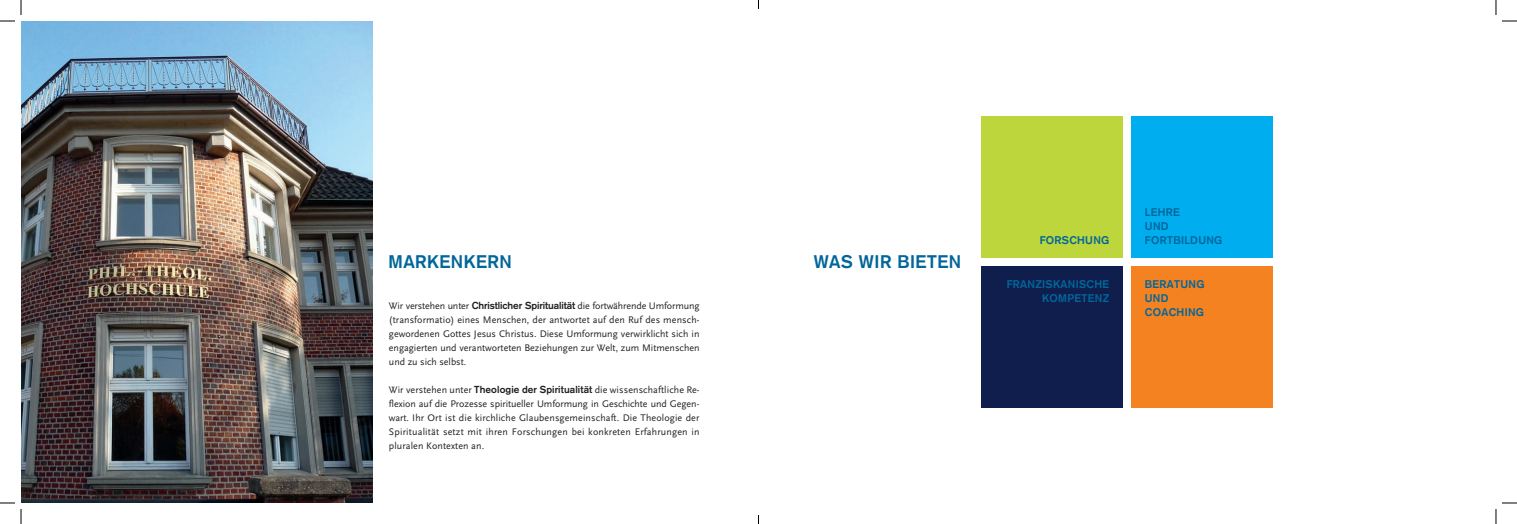
<style>
.page{position:relative;width:1517px;height:524px;background:#fff}
.page>*{position:absolute;margin:0;border:0;box-sizing:border-box;transform-origin:0 0}
.t1{font:700 18px "Akzidenz Grotesk";letter-spacing:.03em;color:#01669a}
.t2{font:700 11px/14px "Akzidenz Grotesk";letter-spacing:.03em;color:#01669a}
.t3{font:10px/14px "Scala Sans";letter-spacing:.005em;color:#231f20;text-align:justify}
.s1{font-family:"Akzidenz Grotesk";font-weight:700}
</style>
<div class="page">
<img style="left:21px;top:21px;width:351px;height:482px">
<div style="left:1131px;top:116px;width:141px;height:142px;background:#00aeef"></div>
<div style="left:981px;top:116px;width:141px;height:142px;background:#bdd63c"></div>
<div style="left:1131px;top:266px;width:141px;height:142px;background:#f58220"></div>
<div style="left:981px;top:266px;width:141px;height:142px;background:#0f1e4d"></div>
<svg style="left:0;top:0;width:22px;height:22px"></svg>
<svg style="left:0;top:502px;width:22px;height:22px"></svg>
<svg style="left:1495px;top:0;width:21px;height:22px"></svg>
<svg style="left:1495px;top:502px;width:21px;height:22px"></svg>
<h1 class="t1" style="left:388px;top:251px;width:125px">MARKENKERN</h1>
<h1 class="t1" style="left:813px;top:251px;width:149px">WAS WIR BIETEN</h1>
<p class="t3" style="left:389px;top:299px;width:312px">Wir verstehen unter <span class="s1">Christlicher Spiritualität</span> die fortwährende Umformung (transformatio) eines Menschen, der antwortet auf den Ruf des mensch&shy;gewordenen Gottes Jesus Christus. Diese Umformung verwirklicht sich in engagierten und verantworteten Beziehungen zur Welt, zum Mitmenschen und zu sich selbst.</p>
<p class="t3" style="left:389px;top:383px;width:312px">Wir verstehen unter <span class="s1">Theologie der Spiritualität</span> die wissenschaftliche Re&shy;flexion auf die Prozesse spiritueller Umformung in Geschichte und Gegen&shy;wart. Ihr Ort ist die kirchliche Glaubensgemeinschaft. Die Theologie der Spiritualität setzt mit ihren Forschungen bei konkreten Erfahrungen in pluralen Kontexten an.</p>
<p class="t2" style="left:1144px;top:205px;width:36px">LEHRE<br>UND</p>
<p class="t2" style="left:1039px;top:233px;width:71px">FORSCHUNG</p>
<p class="t2" style="left:1144px;top:233px;width:79px">FORTBILDUNG</p>
<p class="t2" style="left:1144px;top:277px;width:61px">BERATUNG<br>UND<br>COACHING</p>
<p class="t2" style="left:1006px;top:277px;width:104px;text-align:right">FRANZISKANISCHE<br>KOMPETENZ</p>
</div>
